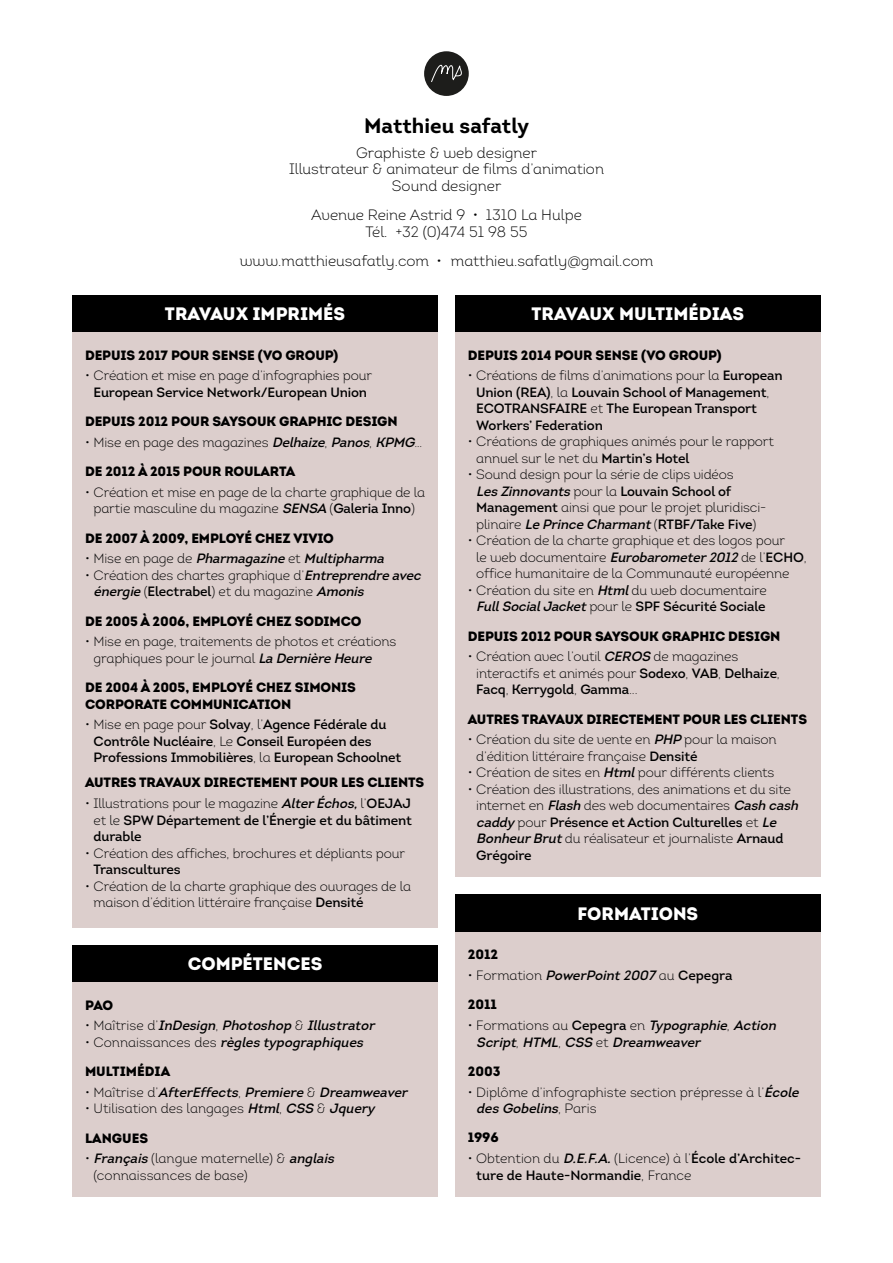
<style>
.page{position:relative;width:893px;height:1263px;background:#fff}
.page>*{position:absolute;margin:0;border:0;box-sizing:border-box;transform-origin:0 0}
.t1{font:700 21px "Intro";color:#000}
.t2{font:18px "Intro Black Alt";color:#fff}
.t3{font:15px "Intro Light Alt";color:#000}
.t4{font:13.5px/16.5px "Intro Light Alt";letter-spacing:-.01em;color:#000}
.t5{font:13.5px/16.5px "Intro";letter-spacing:-.01em;color:#000}
.gras{font:13.5px/16.5px "Intro Black Alt";letter-spacing:-.01em;color:#000}
.t6{font:italic 13.5px/16.5px "Intro";color:#000}
.t7{font:300 13.5px/16.5px "Intro";letter-spacing:-.01em;color:#000}
.s1{font-family:"Intro"}
.s2{font-family:"Intro";font-style:italic}
.s3{font-family:"Intro Light Alt";font-style:normal}
.s4{font-family:"Intro Light Alt"}
.s5{font-style:italic}
.s6{font-family:"Intro Light Alt";font-weight:400}
.s7{font-weight:400;font-style:italic}
.s8{font-weight:400}
.s9{font-style:normal}
</style>
<div class="page">
<div style="left:72px;top:295px;width:366px;height:37px;background:#000"></div>
<div style="left:72px;top:945px;width:366px;height:37px;background:#000"></div>
<div style="left:72px;top:332px;width:366px;height:596px;background:#dccecc"></div>
<div style="left:72px;top:982px;width:366px;height:215px;background:#dccecc"></div>
<div style="left:455px;top:295px;width:366px;height:37px;background:#000"></div>
<div style="left:455px;top:895px;width:366px;height:37px;background:#000"></div>
<div style="left:455px;top:932px;width:366px;height:265px;background:#dccecc"></div>
<div style="left:455px;top:332px;width:366px;height:545px;background:#dccecc"></div>
<div style="left:424px;top:51px;width:45px;height:45px;background:#1d1d1b;border-radius:50%"></div>
<svg style="left:430px;top:51px;width:33px;height:45px"></svg>
<p class="t1" style="left:364px;top:112px;width:167px">Matthieu safatly</p>
<p class="t3" style="left:356px;top:143px;width:182px">Graphiste &amp; web designer</p>
<p class="t3" style="left:289px;top:160px;width:316px">Illustrateur &amp; animateur de films d’animation</p>
<p class="t3" style="left:392px;top:176px;width:111px">Sound designer</p>
<p class="t3" style="left:311px;top:206px;width:272px">Avenue Reine Astrid 9 • 1310 La Hulpe</p>
<p class="t3" style="left:365px;top:222px;width:164px">Tél. +32 (0)474 51 98 55</p>
<p class="t3" style="left:240px;top:251px;width:415px">www.matthieusafatly.com • matthieu.safatly@gmail.com</p>
<p class="t2" style="left:165px;top:302px;width:182px">TRAVAUX IMPRIMÉS</p>
<p class="t2" style="left:532px;top:302px;width:214px">TRAVAUX MULTIMÉDIAS</p>
<p class="gras" style="left:85px;top:346px;width:255px">DEPUIS 2017 POUR SENSE (VO GROUP)</p>
<p class="t4" style="left:85px;top:367px;width:289px;text-align:center">• Création et mise en page d’infographies pour<br><span class="s1">European Service Network/European Union</span></p>
<p class="gras" style="left:85px;top:413px;width:314px">DEPUIS 2012 POUR SAYSOUK GRAPHIC DESIGN</p>
<p class="t4" style="left:85px;top:434px;width:339px">• Mise en page des magazines <span class="s2">Delhaize</span>, <span class="s2">Panos</span>, <span class="s2">KPMG</span>…</p>
<p class="gras" style="left:85px;top:463px;width:212px">DE 2012 À 2015 POUR ROULARTA</p>
<p class="t4" style="left:85px;top:484px;width:342px;text-align:center">• Création et mise en page de la charte graphique de la partie masculine du magazine <span class="s2">SENSA</span> (<span class="s1">Galeria Inno</span>)</p>
<p class="gras" style="left:85px;top:529px;width:250px">DE 2007 À 2009, EMPLOYÉ CHEZ VIVIO</p>
<p class="t6" style="left:85px;top:550px;width:304px"><span class="s3">• M i s e e n p a g e d e</span> Pharmagazine <span class="s3">e t</span> Multipharma</p>
<p class="t4" style="left:94px;top:567px;width:332px;text-indent:-9px">• Création des chartes graphique d’<span class="s2">Entreprendre avec énergie</span> (<span class="s1">Electrabel</span>) et du magazine <span class="s2">Amonis</span></p>
<p class="gras" style="left:85px;top:612px;width:278px">DE 2005 À 2006, EMPLOYÉ CHEZ SODIMCO</p>
<p class="t4" style="left:94px;top:633px;width:304px;text-indent:-9px">• Mise en page, traitements de photos et créations graphiques pour le journal <span class="s2">La Dernière Heure</span></p>
<p class="gras" style="left:85px;top:679px;width:272px">DE 2004 À 2005, EMPLOYÉ CHEZ SIMONIS<br>CORPORATE COMMUNICATION</p>
<p class="t5" style="left:94px;top:716px;width:309px;text-indent:-9px"><span class="s4">• Mise en page pour</span> Solvay<span class="s4">, l’</span>Agence Fédérale du<br>Contrôle Nucléaire<span class="s4">, Le</span> Conseil Européen des<br>Professions Immobilières<span class="s4">, la</span> European Schoolnet</p>
<p class="gras" style="left:85px;top:774px;width:341px">AUTRES TRAVAUX DIRECTEMENT POUR LES CLIENTS</p>
<p class="t5" style="left:94px;top:795px;width:320px;text-align:justify;text-indent:-9px"><span class="s4">• Illustrations pour le magazine</span> <span class="s5">AlterÉchos,</span><span class="s4">l’</span>OEJAJ <span class="s4">et le</span> SPW Département de l’Énergie et du bâtiment durable</p>
<p class="t4" style="left:94px;top:845px;width:313px;text-indent:-9px">• Création des affiches, brochures et dépliants pour<br><span class="s1">Transcultures</span></p>
<p class="t4" style="left:94px;top:878px;width:319px;text-indent:-9px">• Création de la charte graphique des ouvrages de la maison d’édition littéraire française <span class="s1">Densité</span></p>
<p class="t2" style="left:188px;top:952px;width:136px">COMPÉTENCES</p>
<p class="gras" style="left:85px;top:996px;width:30px">PAO</p>
<p class="t6" style="left:85px;top:1017px;width:295px"><span class="s3">• M a î t r i s e d ’</span> InDesign<span class="s3">,</span> Photoshop <span class="s3">&amp;</span> Illustrator</p>
<p class="t6" style="left:85px;top:1034px;width:283px"><span class="s3">• C o n n a i s s a n c e s d e s</span> règles typographiques</p>
<p class="gras" style="left:85px;top:1063px;width:87px">MULTIMÉDIA</p>
<p class="t6" style="left:85px;top:1084px;width:327px"><span class="s3">• M a î t r i s e d ’</span> AfterEffects<span class="s3">,</span> Premiere <span class="s3">&amp;</span> Dreamweaver</p>
<p class="t4" style="left:85px;top:1100px;width:291px">• Utilisation des langages <span class="s2">Html</span>, <span class="s2">CSS</span> &amp; <span class="s2">Jquery</span></p>
<p class="gras" style="left:85px;top:1129px;width:65px">LANGUES</p>
<p class="t4" style="left:94px;top:1150px;width:246px;text-indent:-9px">• <span class="s2">Français</span> (langue maternelle) &amp; <span class="s2">anglais </span>(connaissances de base)</p>
<p class="gras" style="left:468px;top:346px;width:255px">DEPUIS 2014 POUR SENSE (VO GROUP)</p>
<p class="t5" style="left:476px;top:367px;width:308px;text-indent:-9px"><span class="s4">• Créations de films d’animations pour la</span> European Union (REA)<span class="s4">, la</span> Louvain School of Management<span class="s4">, </span>ECOTRANSFAIRE <span class="s4">et</span> The European Transport Workers’ Federation</p>
<p class="t4" style="left:476px;top:433px;width:299px;text-indent:-9px">• Créations de graphiques animés pour le rapport annuel sur le net du <span class="s1">Martin’s Hotel</span></p>
<p class="t4" style="left:476px;top:466px;width:292px;text-indent:-9px">• Sound design pour la série de clips vidéos <span class="s2">LesZinnovants</span>pour la <span class="s1">Louvain School of Management</span> ainsi que pour le projet pluridisci&shy;plinaire <span class="s2">Le Prince Charmant</span>(<span class="s1">RTBF/Take Five</span>)</p>
<p class="t4" style="left:476px;top:532px;width:332px;text-indent:-9px">• Création de la charte graphique et des logos pour<br>le web documentaire <span class="s2">Eurobarometer2012</span> de l’<span class="s1">ECHO</span>, office humanitaire de la Communauté européenne</p>
<p class="t4" style="left:468px;top:582px;width:301px;text-align:center">• Création du site en <span class="s2">Html</span>du web documentaire<br><span class="s2">FullSocialJacket</span>pour le <span class="s1">SPF Sécurité Sociale</span></p>
<p class="gras" style="left:468px;top:627px;width:314px">DEPUIS 2012 POUR SAYSOUK GRAPHIC DESIGN</p>
<p class="t4" style="left:476px;top:648px;width:305px;text-indent:-9px">• Création avec l’outil <span class="s2">CEROS</span> de magazines interactifs et animés pour <span class="s1">Sodexo</span>, <span class="s1">VAB</span>, <span class="s1">Delhaize</span>,<br><span class="s1">Facq</span>, <span class="s1">Kerrygold</span>, <span class="s1">Gamma</span>...</p>
<p class="gras" style="left:468px;top:710px;width:341px">AUTRES TRAVAUX DIRECTEMENT POUR LES CLIENTS</p>
<p class="t4" style="left:476px;top:731px;width:302px;text-indent:-9px">• Création du site de vente en <span class="s2">PHP</span> pour la maison d’édition littéraire française <span class="s1">Densité</span></p>
<p class="t4" style="left:468px;top:764px;width:308px">• Création de sites en <span class="s2">Html</span>pour différents clients</p>
<p class="t7" style="left:476px;top:781px;width:327px;text-indent:-9px"><span class="s6">•</span> Création des illustrations, des animations et du site internet en <span class="s7">Flash</span> des web documentaires <span class="s7">Cash cash caddy</span> pour <span class="s8">Présence et Action Culturelles</span> et <span class="s7">Le BonheurBrut</span>du réalisateur et journaliste <span class="s8">Arnaud Grégoire</span></p>
<p class="t2" style="left:577px;top:902px;width:122px">FORMATIONS</p>
<p class="gras" style="left:468px;top:946px;width:32px">2012</p>
<p class="t6" style="left:468px;top:967px;width:266px"><span class="s3">• Formation</span> PowerPoint2007 <span class="s3">au</span> <span class="s9">Cepegra</span></p>
<p class="gras" style="left:468px;top:996px;width:31px">2011</p>
<p class="t6" style="left:476px;top:1017px;width:305px;text-indent:-9px"><span class="s3">• Formations au</span> <span class="s9">Cepegra</span> <span class="s3">en</span> Typographie<span class="s3">,</span> Action<br>Script<span class="s3">,</span> HTML<span class="s3">,</span> CSS <span class="s3">e t</span> Dreamweaver</p>
<p class="gras" style="left:468px;top:1063px;width:34px">2003</p>
<p class="t4" style="left:476px;top:1083px;width:328px;text-indent:-9px">• Diplôme d’infographiste section prépresse à l’<span class="s2">École des Gobelins</span>, P a r i s</p>
<p class="gras" style="left:468px;top:1129px;width:33px">1996</p>
<p class="t5" style="left:476px;top:1150px;width:326px;text-indent:-9px"><span class="s4">• Obtention du</span> <span class="s5">D.E.F.A.</span><span class="s4">(Licence) à l’</span>École d’Architec&shy;ture de Haute-Normandie<span class="s4">, France</span></p>
</div>
